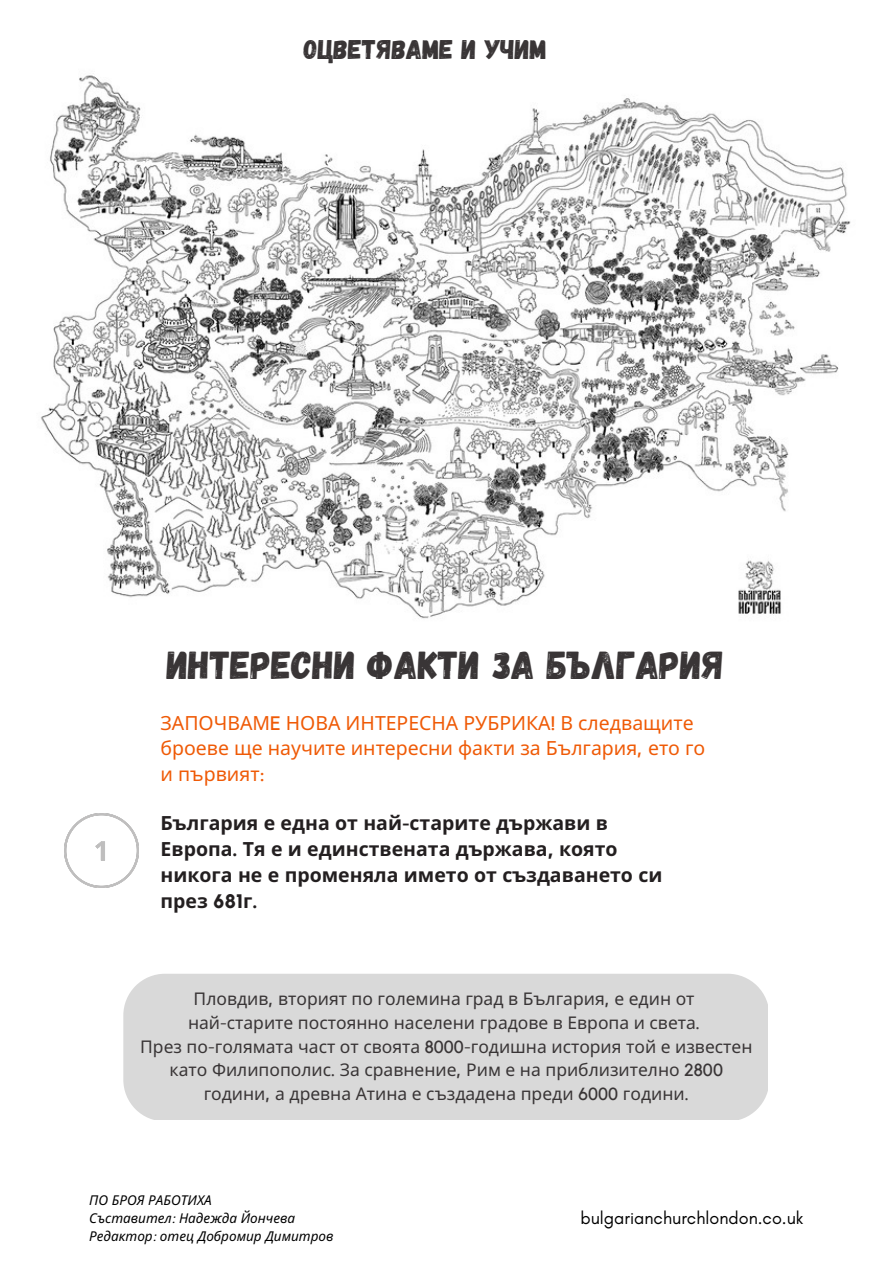
<style>
.page{position:relative;width:893px;height:1264px;background:#fff}
.page>*{position:absolute;margin:0;border:0;box-sizing:border-box;transform-origin:0 0}
.t1{font:39px "Gagalin";color:#393536}
.t2{font:27px "Gagalin";color:#393536}
.t3{font:700 19.5px/25.8px "Noto Sans";color:#231f20}
.t4{font:19.5px/25.8px "Noto Sans";color:#ef5a06}
.t5{font:18px "Glacial Indifference";color:#000}
.t6{font:17.4px/23.5px "Noto Sans";color:#393536;text-align:center}
.t7{font:italic 13.5px/18px "Noto Sans";color:#000}
.s1{font-family:"Kollektif"}
.s2{font-family:"Glacial Indifference"}
</style>
<div class="page">
<img style="left:41px;top:75px;width:810px;height:544px">
<div style="left:791px;top:538px;width:101px;height:116px;background:#fff"></div>
<img style="left:64px;top:813px;width:74px;height:74px">
<div style="left:123px;top:974px;width:644px;height:146px;background:#d9d9d9"></div>
<h2 class="t2" style="left:304px;top:32px;width:244px">оцветяваме и учим</h2>
<h1 class="t1" style="left:167px;top:639px;width:559px">Интересни факти за България</h1>
<p class="t4" style="left:160px;top:709px;width:546px">ЗАПОЧВАМ<span class="s1">E</span> НОВА ИНТЕРЕСНА РУБРИКА<span class="s1">!</span> В следващите броеве ще научите интересни факти за България<span class="s1">,</span> ето го и първият<span class="s1">:</span></p>
<p class="t3" style="left:160px;top:809px;width:503px">България е една от най<span class="s1">-</span>старите държави в Европа<span class="s1">.</span> Тя е и единствената държава<span class="s1">,</span> която никога не е променяла името от създаването си през <span class="s1">681</span>г<span class="s1">.</span></p>
<p class="t6" style="left:140px;top:986px;width:613px">Пловдив<span class="s1">,</span> вторият по големина град в България<span class="s1">,</span> е един от<br>най<span class="s1">-</span>старите постоянно населени градове в Европа и света<span class="s1">.<br></span>През по<span class="s1">-</span>голямата част от своята <span class="s1">8000-</span>годишна история той е известен като Филипополис<span class="s1">.</span> За сравнение<span class="s1">,</span> Рим е на приблизително <span class="s1">2800 </span>години<span class="s1">,</span> а древна Атина е създадена преди <span class="s1">6000</span> години<span class="s1">.</span></p>
<p class="t7" style="left:89px;top:1190px;width:246px">ПО БРОЯ РАБОТИХА<br>Съставител<span class="s2">:</span> Надежда Йончева<br>Редактор<span class="s2">:</span> отец Добромир Димитров</p>
<p class="t5" style="left:580px;top:1206px;width:224px">bulgarianchurchlondon.co.uk</p>
</div>
